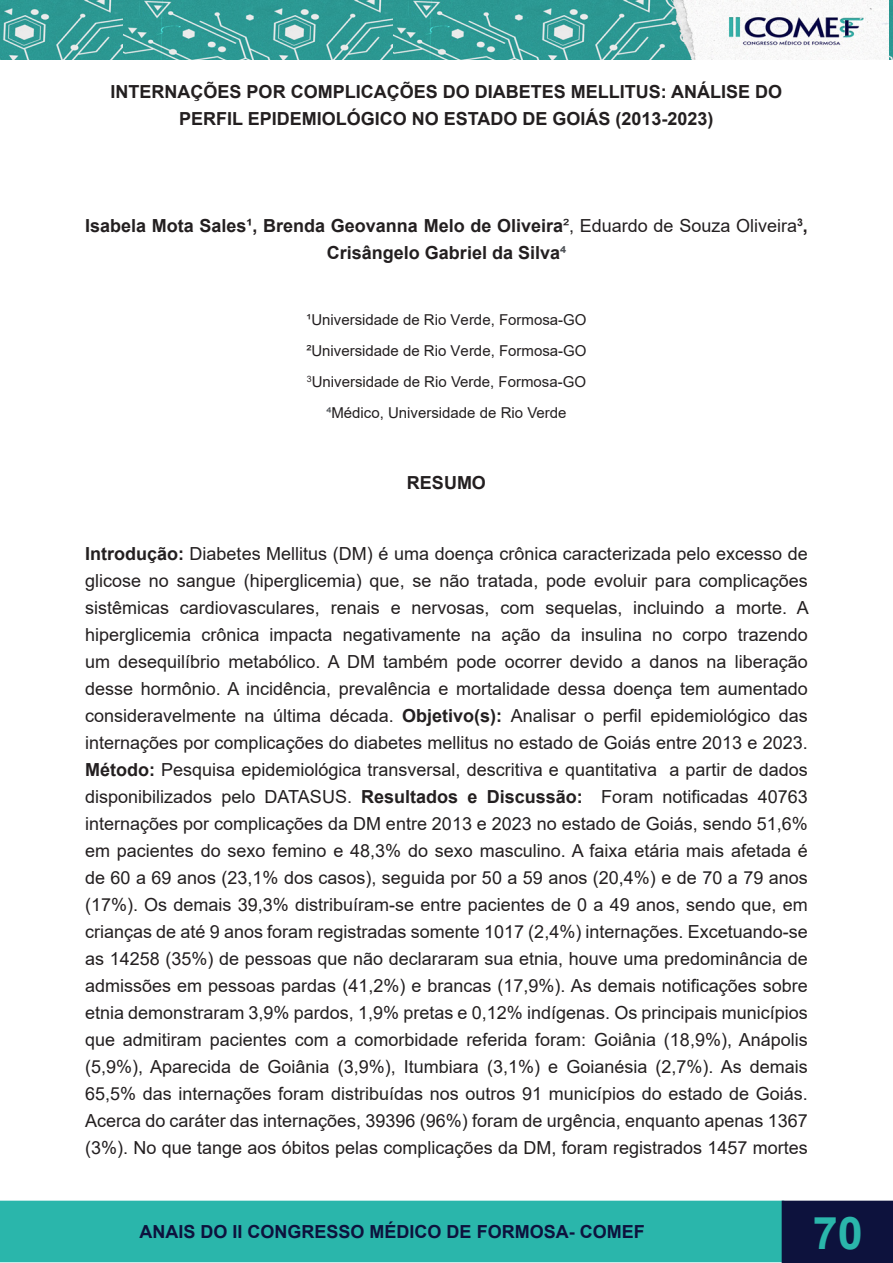
<style>
.page{position:relative;width:893px;height:1263px;background:#fff}
.page>*{position:absolute;margin:0;border:0;box-sizing:border-box;transform-origin:0 0}
.t1{font:700 45px "Arial";color:#2ab6ab}
.t2{font:18px/27px "Arial";color:#231f20;text-align:justify}
.t3{font:700 18px/27px "Arial";color:#231f20;text-align:center}
.t4{font:700 18px "Arial";color:#0d123d}
.t5{font:15px "Arial";color:#231f20}
.s1{font-weight:400}
.s2{color:#4d5156}
.s3{font-weight:700}
</style>
<div class="page">
<img style="left:0;top:0;width:890px;height:60px">
<img style="left:890px;top:0;width:3px;height:60px">
<div style="left:1px;top:1201px;width:782px;height:60px;background:#2ab6ab"></div>
<div style="left:0;top:1201px;width:784px;height:61px;border:2px solid #2ab6ab"></div>
<div style="left:782px;top:1201px;width:111px;height:62px;background:#0d123d"></div>
<p class="t3" style="left:111px;top:79px;width:673px">INTERNAÇÕES POR COMPLICAÇÕES DO DIABETES MELLITUS: ANÁLISE DO<br>PERFIL EPIDEMIOLÓGICO NO ESTADO DE GOIÁS (2013-2023)</p>
<p class="t3" style="left:85px;top:212px;width:724px">Isabela Mota Sales¹, Brenda Geovanna Melo de Oliveira<span class="s1">², Eduardo de Souza Oliveira</span><sup>3</sup>,<br>Crisângelo Gabriel da Silva<span class="s2">⁴</span></p>
<p class="t5" style="left:306px;top:310px;width:282px">¹Universidade de Rio Verde, Formosa-GO</p>
<p class="t5" style="left:306px;top:341px;width:282px">²Universidade de Rio Verde, Formosa-GO</p>
<p class="t5" style="left:307px;top:372px;width:281px"><sup>3</sup>Universidade de Rio Verde, Formosa-GO</p>
<p class="t5" style="left:326px;top:403px;width:242px"><span class="s2">⁴</span>Médico, Universidade de Rio Verde</p>
<p class="t3" style="left:407px;top:470px;width:81px">RESUMO</p>
<p class="t2" style="left:85px;top:540px;width:725px"><span class="s3">Introdução:</span> Diabetes Mellitus (DM) é uma doença crônica caracterizada pelo excesso de glicose no sangue (hiperglicemia) que, se não tratada, pode evoluir para complicações sistêmicas cardiovasculares, renais e nervosas, com sequelas, incluindo a morte. A hiperglicemia crônica impacta negativamente na ação da insulina no corpo trazendo um desequilíbrio metabólico. A DM também pode ocorrer devido a danos na liberação desse hormônio. A incidência, prevalência e mortalidade dessa doença tem aumentado consideravelmente na última década. <span class="s3">Objetivo(s):</span> Analisar o perfil epidemiológico das internações por complicações do diabetes mellitus no estado de Goiás entre 2013 e 2023.<br><span class="s3">Método:</span> Pesquisa epidemiológica transversal, descritiva e quantitativa a partir de dados disponibilizados pelo DATASUS. <span class="s3">Resultados e Discussão:</span> Foram notificadas 40763 internações por complicações da DM entre 2013 e 2023 no estado de Goiás, sendo 51,6% em pacientes do sexo femino e 48,3% do sexo masculino. A faixa etária mais afetada é de 60 a 69 anos (23,1% dos casos), seguida por 50 a 59 anos (20,4%) e de 70 a 79 anos (17%). Os demais 39,3% distribuíram-se entre pacientes de 0 a 49 anos, sendo que, em crianças de até 9 anos foram registradas somente 1017 (2,4%) internações. Excetuando-se as 14258 (35%) de pessoas que não declararam sua etnia, houve uma predominância de admissões em pessoas pardas (41,2%) e brancas (17,9%). As demais notificações sobre etnia demonstraram 3,9% pardos, 1,9% pretas e 0,12% indígenas. Os principais municípios que admitiram pacientes com a comorbidade referida foram: Goiânia (18,9%), Anápolis (5,9%), Aparecida de Goiânia (3,9%), Itumbiara (3,1%) e Goianésia (2,7%). As demais 65,5% das internações foram distribuídas nos outros 91 municípios do estado de Goiás.<br>Acerca do caráter das internações, 39396 (96%) foram de urgência, enquanto apenas 1367 (3%). No que tange aos óbitos pelas complicações da DM, foram registrados 1457 mortes</p>
<p class="t4" style="left:140px;top:1219px;width:507px">ANAIS DO II CONGRESSO MÉDICO DE FORMOSA- COMEF</p>
<h1 class="t1" style="left:813px;top:1201px;width:52px">70</h1>
</div>
